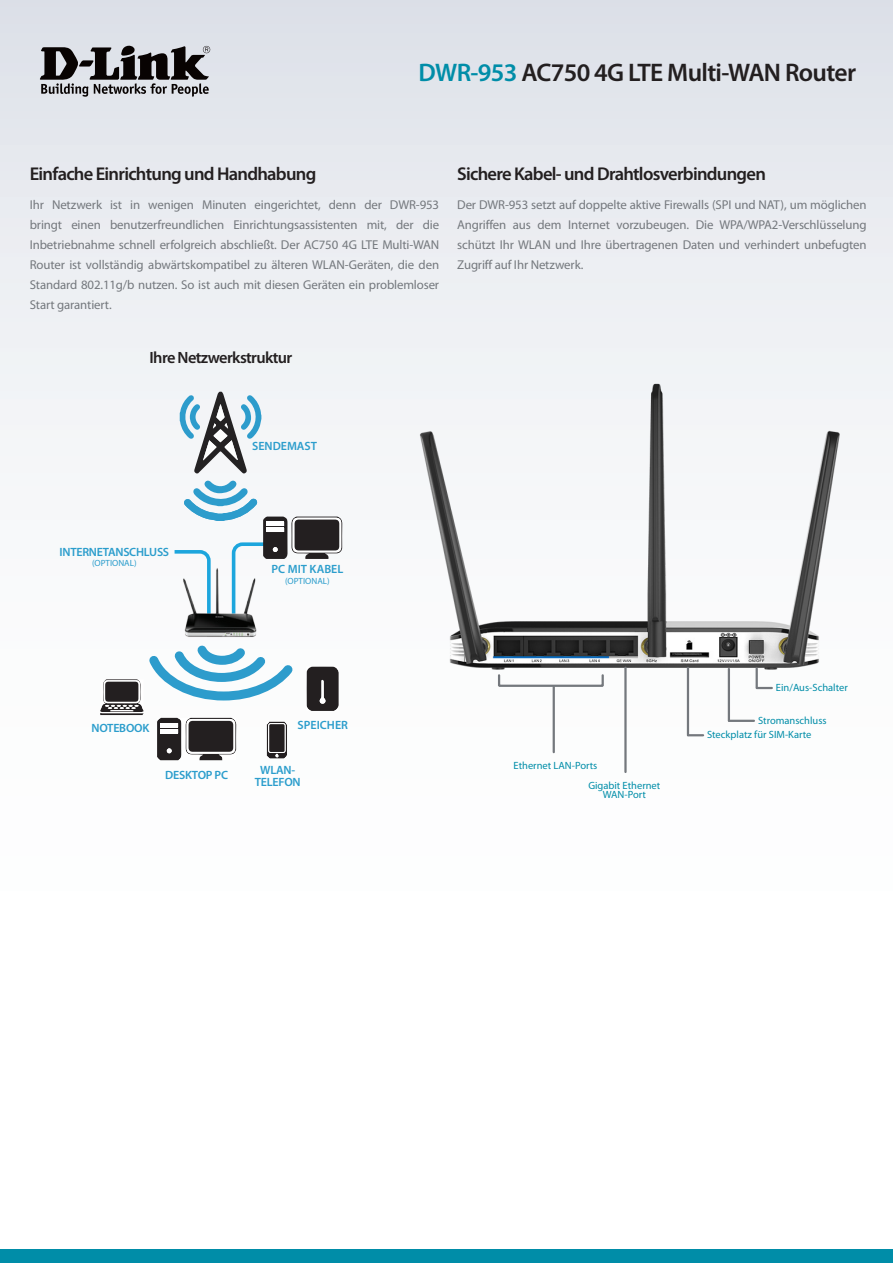
<style>
.page{position:relative;width:893px;height:1263px;background:#fff}
.page>*{position:absolute;margin:0;border:0;box-sizing:border-box;transform-origin:0 0}
.Product_Name__Conten{font:600 25.5px "Myriad Pro";letter-spacing:-.025em;color:#231f20}
.Description_Topic{font:600 18.6px "Myriad Pro";letter-spacing:-.04em;color:#231f20}
.Image_Title{font:600 16.35px "Myriad Pro";letter-spacing:-.04em;color:#231f20}
.Description_Text{font:12.9px/20px "Myriad Pro";letter-spacing:-.01em;color:#74787d;text-align:justify}
.Image_Label_Title{font:600 12px/12px "Myriad Pro";letter-spacing:-.02em;color:#2b9dcc;text-align:center}
.Image_Label_Title-2{font:600 12px "Myriad Pro";color:#2b9dcc}
.Image_Label_Title-3{font:10.5px/9px "Myriad Pro";color:#008da8;text-align:center}
.Image_Label_Title-4{font:9px "Myriad Pro";color:#2b9dcc}
.s1{color:#008da8}
</style>
<div class="page">
<div style="left:0;top:0;width:893px;height:1084px;background:linear-gradient(to bottom,#e3e6ec,#fff)"></div>
<div style="left:0;top:1249px;width:893px;height:14px;background:#008da8"></div>
<svg style="left:40px;top:46px;width:170px;height:51px;background:#807f83"></svg>
<svg style="left:180px;top:392px;width:81px;height:81px"></svg>
<svg style="left:100px;top:638px;width:239px;height:122px"></svg>
<img style="left:178px;top:623px;width:84px;height:19px">
<svg style="left:171px;top:480px;width:171px;height:143px"></svg>
<img style="left:385px;top:360px;width:489px;height:343px">
<hr style="left:553px;top:687px;width:2px;height:65px;background:#74787d">
<div style="left:498px;top:674px;width:106px;height:13px;border:2px solid #74787d"></div>
<svg style="left:688px;top:734px;width:15px;height:2px"></svg>
<hr style="left:729px;top:720px;width:25px;height:2px;background:#74787d">
<hr style="left:687px;top:668px;width:2px;height:67px;background:#74787d">
<svg style="left:756px;top:668px;width:16px;height:21px"></svg>
<hr style="left:728px;top:669px;width:2px;height:51px;background:#74787d">
<hr style="left:624px;top:668px;width:3px;height:104px;background:#74787d">
<p class="Product_Name__Conten" style="left:419px;top:56px;width:439px"><span class="s1">DWR-953</span> AC750 4G LTE Multi-WAN Router</p>
<p class="Description_Topic" style="left:30px;top:162px;width:288px">Einfache Einrichtung und Handhabung</p>
<p class="Description_Text" style="left:30px;top:195px;width:411px">Ihr Netzwerk ist in wenigen Minuten eingerichtet, denn der DWR-953 bringt einen benutzerfreundlichen Einrichtungsassistenten mit, der die Inbetriebnahme schnell erfolgreich abschließt. Der AC750 4G LTE Multi-WAN Router ist vollständig abwärtskompatibel zu älteren WLAN-Geräten, die den Standard 802.11g/b nutzen. So ist auch mit diesen Geräten ein problemloser Start garantiert.</p>
<p class="Image_Title" style="left:150px;top:347px;width:144px">Ihre Netzwerkstruktur</p>
<p class="Description_Topic" style="left:457px;top:162px;width:310px">Sichere Kabel- und Drahtlosverbindungen</p>
<p class="Description_Text" style="left:457px;top:195px;width:411px">Der DWR-953 setzt auf doppelte aktive Firewalls (SPI und NAT), um möglichen Angriffen aus dem Internet vorzubeugen. Die WPA/WPA2-Verschlüsselung schützt Ihr WLAN und Ihre übertragenen Daten und verhindert unbefugten Zugriff auf Ihr Netzwerk.</p>
<p class="Image_Label_Title-2" style="left:252px;top:438px;width:66px">SENDEMAST</p>
<p class="Image_Label_Title" style="left:60px;top:545px;width:111px">INTERNETANSCHLUSS</p>
<p class="Image_Label_Title-4" style="left:92px;top:558px;width:46px">(OPTIONAL)</p>
<p class="Image_Label_Title-2" style="left:271px;top:562px;width:73px">PC MIT KABEL</p>
<p class="Image_Label_Title-4" style="left:285px;top:575px;width:46px">(OPTIONAL)</p>
<p class="Image_Label_Title" style="left:92px;top:721px;width:59px">NOTEBOOK</p>
<p class="Image_Label_Title-2" style="left:298px;top:717px;width:52px">SPEICHER</p>
<p class="Image_Label_Title" style="left:165px;top:768px;width:64px">DESKTOP PC</p>
<p class="Image_Label_Title" style="left:255px;top:764px;width:47px">WLAN-<br>TELEFON</p>
<p class="Image_Label_Title-3" style="left:514px;top:760px;width:85px">Ethernet LAN-Ports</p>
<p class="Image_Label_Title-3" style="left:588px;top:780px;width:74px">Gigabit Ethernet<br>WAN-Port</p>
<p class="Image_Label_Title-3" style="left:776px;top:683px;width:73px">Ein/Aus-Schalter</p>
<p class="Image_Label_Title-3" style="left:758px;top:716px;width:70px">Stromanschluss</p>
<p class="Image_Label_Title-3" style="left:707px;top:730px;width:106px">Steckplatz für SIM-Karte</p>
</div>
